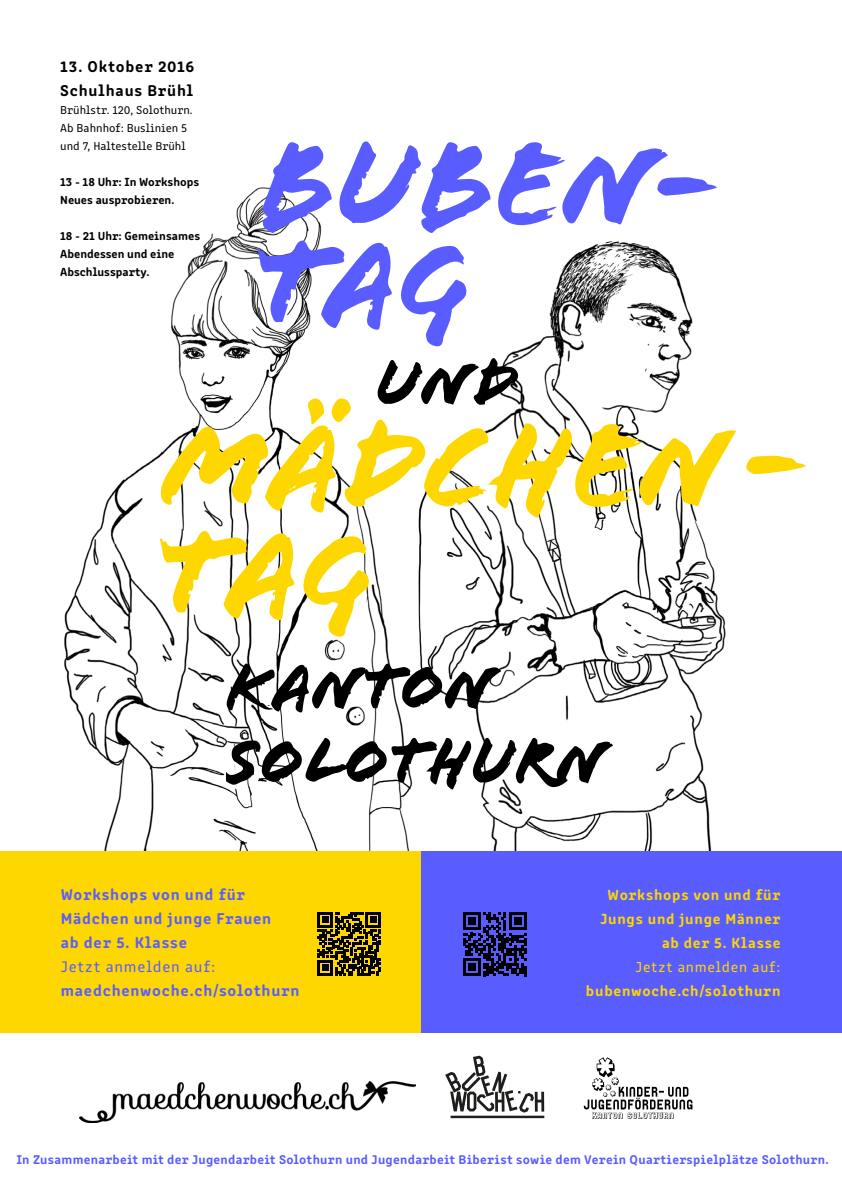
<style>
.page{position:relative;width:842px;height:1191px;background:#fff}
.page>*{position:absolute;margin:0;border:0;box-sizing:border-box;transform-origin:0 0}
.t1{font:700 16px/24px "Clone Rounded";letter-spacing:.05em;color:#595dff}
.t2{font:700 16px/24px "Clone Rounded";letter-spacing:.05em;color:#000}
.t3{font:16px "Clone Rounded";letter-spacing:.045em;color:#595dff}
.t4{font:700 15px/24px "Clone Rounded";letter-spacing:.05em;color:#ffd700;text-align:right}
.t5{font:15px "Clone Rounded";letter-spacing:.045em;color:#ffd700}
.t6{font:700 13px "Clone Rounded";letter-spacing:.02em;color:#595dff}
.t7{font:700 12px/18px "Clone Rounded";color:#000}
.t8{font:12px/18px "Clone Rounded";color:#000}
</style>
<div class="page">
<img style="left:64px;top:188px;width:481px;height:935px">
<img style="left:415px;top:221px;width:342px;height:630px">
<div style="left:0;top:851px;width:421px;height:182px;background:#ffd700"></div>
<div style="left:421px;top:851px;width:421px;height:182px;background:#595dff"></div>
<svg style="left:226px;top:663px;width:275px;height:49px"></svg>
<svg style="left:226px;top:737px;width:387px;height:53px"></svg>
<hr style="left:451px;top:1115px;width:93px;height:3px;background:#1e1e1c">
<svg style="left:445px;top:1055px;width:99px;height:57px"></svg>
<img style="left:80px;top:1081px;width:335px;height:41px">
<svg style="left:584px;top:1057px;width:108px;height:61px"></svg>
<svg style="left:746px;top:455px;width:60px;height:19px"></svg>
<svg style="left:303px;top:534px;width:67px;height:103px"></svg>
<svg style="left:160px;top:530px;width:136px;height:90px"></svg>
<svg style="left:498px;top:142px;width:219px;height:84px"></svg>
<svg style="left:257px;top:141px;width:234px;height:205px"></svg>
<svg style="left:160px;top:357px;width:576px;height:161px"></svg>
<svg style="left:463px;top:912px;width:64px;height:64px"></svg>
<svg style="left:318px;top:912px;width:63px;height:63px"></svg>
<p class="t2" style="left:60px;top:53px;width:136px">13. Oktober 2016<br>Schulhaus Brühl</p>
<p class="t8" style="left:60px;top:100px;width:134px">Brühlstr. 120, Solothurn.<br>Ab Bahnhof: Buslinien 5 und 7, Haltestelle Brühl</p>
<p class="t7" style="left:60px;top:172px;width:140px">13 - 18 Uhr: In Workshops<br>Neues ausprobieren.</p>
<p class="t7" style="left:60px;top:226px;width:141px">18 - 21 Uhr: Gemeinsames<br>Abendessen und eine<br>Abschlussparty.</p>
<p class="t1" style="left:61px;top:881px;width:212px">Workshops von und für<br>Mädchen und junge Frauen ab der 5. Klasse</p>
<p class="t3" style="left:61px;top:955px;width:156px">Jetzt anmelden auf:</p>
<p class="t1" style="left:61px;top:977px;width:240px">maedchenwoche.ch/solothurn</p>
<p class="t4" style="left:600px;top:882px;width:182px">Workshops von und für<br>Jungs und junge Männer ab der 5. Klasse</p>
<p class="t5" style="left:635px;top:956px;width:146px">Jetzt anmelden auf:</p>
<p class="t4" style="left:586px;top:978px;width:196px">bubenwoche.ch/solothurn</p>
<p class="t6" style="left:16px;top:1149px;width:814px">In Zusammenarbeit mit der Jugendarbeit Solothurn und Jugendarbeit Biberist sowie dem Verein Quartierspielplätze Solothurn.</p>
</div>
